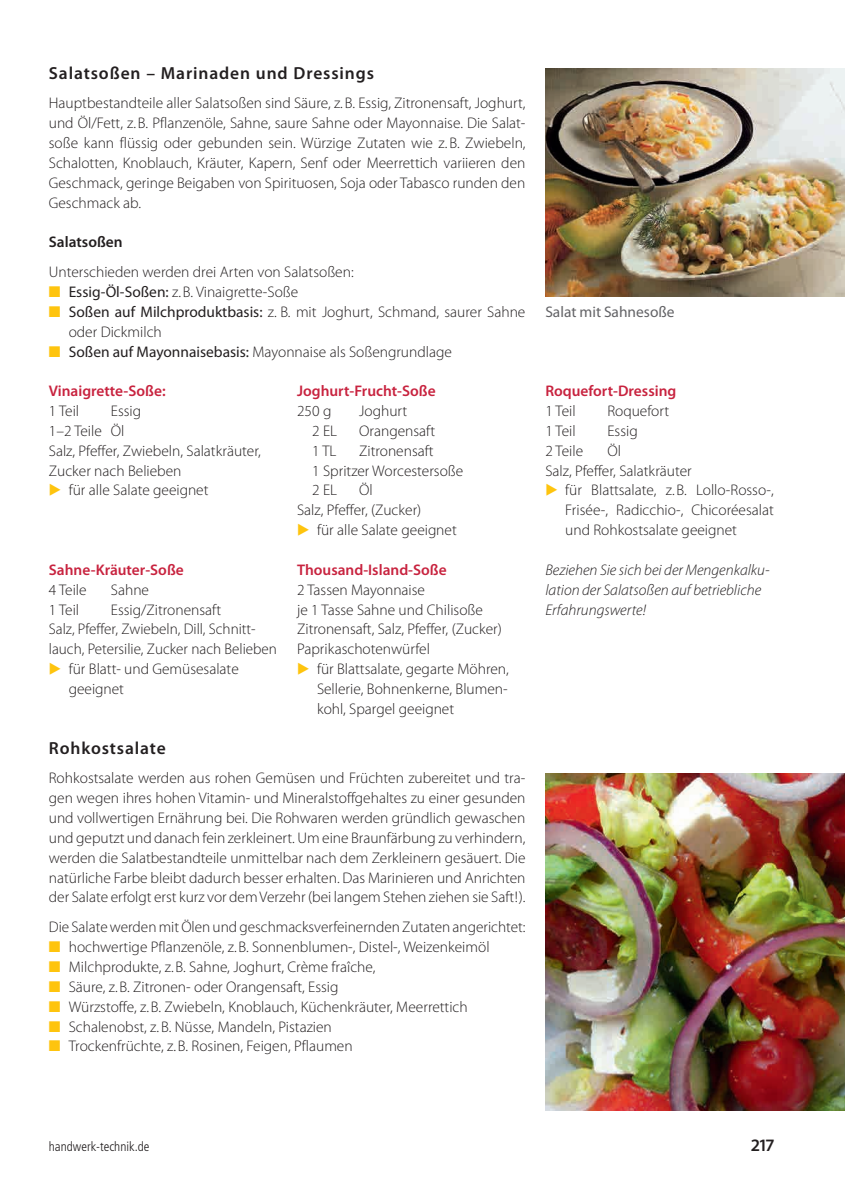
<style>
.page{position:relative;width:845px;height:1190px;background:#fff}
.page>*{position:absolute;margin:0;border:0;box-sizing:border-box;transform-origin:0 0}
.t1{font:600 17.5px "Myriad Pro";letter-spacing:.05em;color:#231f20}
.t2{font:300 15.4px/19.8px "Myriad Pro";color:#231f20}
.t3{font:600 15.4px "Myriad Pro";color:#c8233f}
.t4{font:italic 300 15.4px/19.8px "Myriad Pro";color:#231f20}
.t5{font:15.4px "Myriad Pro";color:#636366}
.t6{font:600 15.4px "Myriad Pro";color:#231f20}
.t7{font:300 condensed 13.12px "Frutiger LT Std";color:#231f20}
.s1{color:#fec40e}
.s2{font-weight:400}
</style>
<div class="page">
<img style="left:545px;top:69px;width:299px;height:228px">
<img style="left:545px;top:773px;width:299px;height:337px">
<p class="t1" style="left:49px;top:66px;width:326px">Salatsoßen – Marinaden und Dressings</p>
<p class="t2" style="left:49px;top:95px;width:478px;text-align:justify">Hauptbestandteile aller Salatsoßen sind Säure, z. B. Essig, Zitronensaft, Joghurt, und Öl/Fett, z. B. Pflanzenöle, Sahne, saure Sahne oder Mayonnaise. Die Salat&shy;soße kann flüssig oder gebunden sein. Würzige Zutaten wie z. B. Zwiebeln, Schalotten, Knoblauch, Kräuter, Kapern, Senf oder Meerrettich variieren den Geschmack, geringe Beigaben von Spirituosen, Soja oder Tabasco runden den Geschmack ab.</p>
<p class="t6" style="left:49px;top:236px;width:75px">Salatsoßen</p>
<p class="t2" style="left:49px;top:263px;width:306px">Unterschieden werden drei Arten von Salatsoßen:</p>
<p class="t2" style="left:49px;top:283px;width:251px"><span class="s1">■</span> <span class="s2">Essig-Öl-Soßen:</span> z. B. Vinaigrette-Soße</p>
<p class="t2" style="left:69px;top:303px;width:458px;text-indent:-20px"><span class="s1">■</span> <span class="s2">Soßen auf Milchproduktbasis:</span> z. B. mit Joghurt, Schmand, saurer Sahne oder Dickmilch</p>
<p class="t2" style="left:49px;top:343px;width:404px"><span class="s1">■</span> <span class="s2">Soßen auf Mayonnaisebasis:</span> Mayonnaise als Soßengrundlage</p>
<p class="t3" style="left:49px;top:385px;width:118px">Vinaigrette-Soße:</p>
<p class="t2" style="left:49px;top:402px;width:32px">1 Teil</p>
<p class="t3" style="left:297px;top:385px;width:140px">Joghurt-Frucht-Soße</p>
<p class="t2" style="left:297px;top:402px;width:36px">250 g</p>
<p class="t2" style="left:359px;top:402px;width:50px">Joghurt</p>
<p class="t2" style="left:312px;top:422px;width:26px">2 EL</p>
<p class="t2" style="left:359px;top:422px;width:77px">Orangensaft</p>
<p class="t2" style="left:312px;top:442px;width:26px">1 TL</p>
<p class="t2" style="left:49px;top:402px;width:213px;text-indent:62px">Essig<br>1–2 Teile Öl<br>Salz, Pfeffer, Zwiebeln, Salatkräuter,<br>Zucker nach Belieben<br><span class="s1">▶</span> für alle Salate geeignet</p>
<p class="t2" style="left:312px;top:442px;width:152px;text-indent:47px">Zitronensaft<br>1 Spritzer Worcestersoße<br>2 EL</p>
<p class="t2" style="left:297px;top:481px;width:161px;text-indent:62px">Öl<br>Salz, Pfeffer, (Zucker)<br><span class="s1">▶</span> für alle Salate geeignet</p>
<p class="t3" style="left:49px;top:564px;width:136px">Sahne-Kräuter-Soße</p>
<p class="t2" style="left:49px;top:581px;width:39px">4 Teile</p>
<p class="t2" style="left:111px;top:581px;width:40px">Sahne</p>
<p class="t2" style="left:49px;top:600px;width:32px">1 Teil</p>
<p class="t2" style="left:111px;top:600px;width:112px">Essig/Zitronensaft</p>
<p class="t2" style="left:49px;top:620px;width:208px">Salz, Pfeffer, Zwiebeln, Dill, Schnitt-</p>
<p class="t2" style="left:49px;top:640px;width:229px">lauch, Petersilie, Zucker nach Belieben</p>
<p class="t2" style="left:49px;top:660px;width:191px"><span class="s1">▶</span> für Blatt- und Gemüsesalate</p>
<p class="t2" style="left:69px;top:680px;width:57px">geeignet</p>
<p class="t3" style="left:297px;top:564px;width:151px">Thousand-Island-Soße</p>
<p class="t2" style="left:297px;top:581px;width:129px">2 Tassen Mayonnaise</p>
<p class="t2" style="left:297px;top:601px;width:187px">je 1 Tasse Sahne und Chilisoße</p>
<p class="t2" style="left:297px;top:620px;width:206px">Zitronensaft, Salz, Pfeffer, (Zucker)</p>
<p class="t2" style="left:297px;top:640px;width:134px">Paprikaschotenwürfel</p>
<p class="t2" style="left:297px;top:660px;width:213px"><span class="s1">▶</span> für Blattsalate, gegarte Möhren,</p>
<p class="t2" style="left:317px;top:680px;width:192px">Sellerie, Bohnenkerne, Blumen-</p>
<p class="t2" style="left:317px;top:700px;width:139px">kohl, Spargel geeignet</p>
<p class="t1" style="left:49px;top:741px;width:118px">Rohkostsalate</p>
<p class="t2" style="left:49px;top:769px;width:478px;text-align:justify">Rohkostsalate werden aus rohen Gemüsen und Früchten zubereitet und tra&shy;gen wegen ihres hohen Vitamin- und Mineralstoffgehaltes zu einer gesunden und vollwertigen Ernährung bei. Die Rohwaren werden gründlich gewaschen und geputzt und danach fein zerkleinert. Um eine Braunfärbung zu verhindern, werden die Salatbestandteile unmittelbar nach dem Zerkleinern gesäuert. Die natürliche Farbe bleibt dadurch besser erhalten. Das Marinieren und Anrichten der Salate erfolgt erst kurz vor dem Verzehr (bei langem Stehen ziehen sie Saft ! ).</p>
<p class="t2" style="left:49px;top:918px;width:478px">Die Salate werden mit Ölen und geschmacksverfeinernden Zutaten angerichtet:</p>
<p class="t2" style="left:49px;top:938px;width:442px"><span class="s1">■</span> hochwertige Pflanzenöle, z. B. Sonnenblumen-, Distel-, Weizenkeimöl</p>
<p class="t2" style="left:49px;top:958px;width:328px"><span class="s1">■</span> Milchprodukte, z. B. Sahne, Joghurt, Crème fraîche,</p>
<p class="t2" style="left:49px;top:978px;width:291px"><span class="s1">■</span> Säure, z. B. Zitronen- oder Orangensaft, Essig</p>
<p class="t2" style="left:49px;top:997px;width:420px"><span class="s1">■</span> Würzstoffe, z. B. Zwiebeln, Knoblauch, Küchenkräuter, Meerrettich</p>
<p class="t2" style="left:49px;top:1017px;width:284px"><span class="s1">■</span> Schalenobst, z. B. Nüsse, Mandeln, Pistazien</p>
<p class="t2" style="left:49px;top:1037px;width:305px"><span class="s1">■</span> Trockenfrüchte, z. B. Rosinen, Feigen, Pflaumen</p>
<p class="t5" style="left:545px;top:306px;width:131px">Salat mit Sahnesoße</p>
<p class="t3" style="left:545px;top:385px;width:132px">Roquefort-Dressing</p>
<p class="t2" style="left:545px;top:402px;width:32px">1 Teil</p>
<p class="t2" style="left:607px;top:402px;width:63px">Roquefort</p>
<p class="t2" style="left:545px;top:422px;width:32px">1 Teil</p>
<p class="t2" style="left:607px;top:422px;width:32px">Essig</p>
<p class="t2" style="left:545px;top:442px;width:39px">2 Teile</p>
<p class="t2" style="left:607px;top:442px;width:15px">Öl</p>
<p class="t2" style="left:545px;top:462px;width:148px">Salz, Pfeffer, Salatkräuter</p>
<p class="t2" style="left:545px;top:481px;width:230px"><span class="s1">▶</span> für Blattsalate, z. B. Lollo-Rosso-,</p>
<p class="t2" style="left:565px;top:501px;width:210px">Frisée-, Radicchio-, Chicoréesalat</p>
<p class="t2" style="left:565px;top:521px;width:173px">und Rohkostsalate geeignet</p>
<p class="t4" style="left:545px;top:561px;width:226px">Beziehen Sie sich bei der Mengenkalku&shy;lation der Salatsoßen auf betriebliche<br>Erfahrungswerte!</p>
<p class="t7" style="left:49px;top:1140px;width:102px">handwerk-technik.de</p>
</div>
